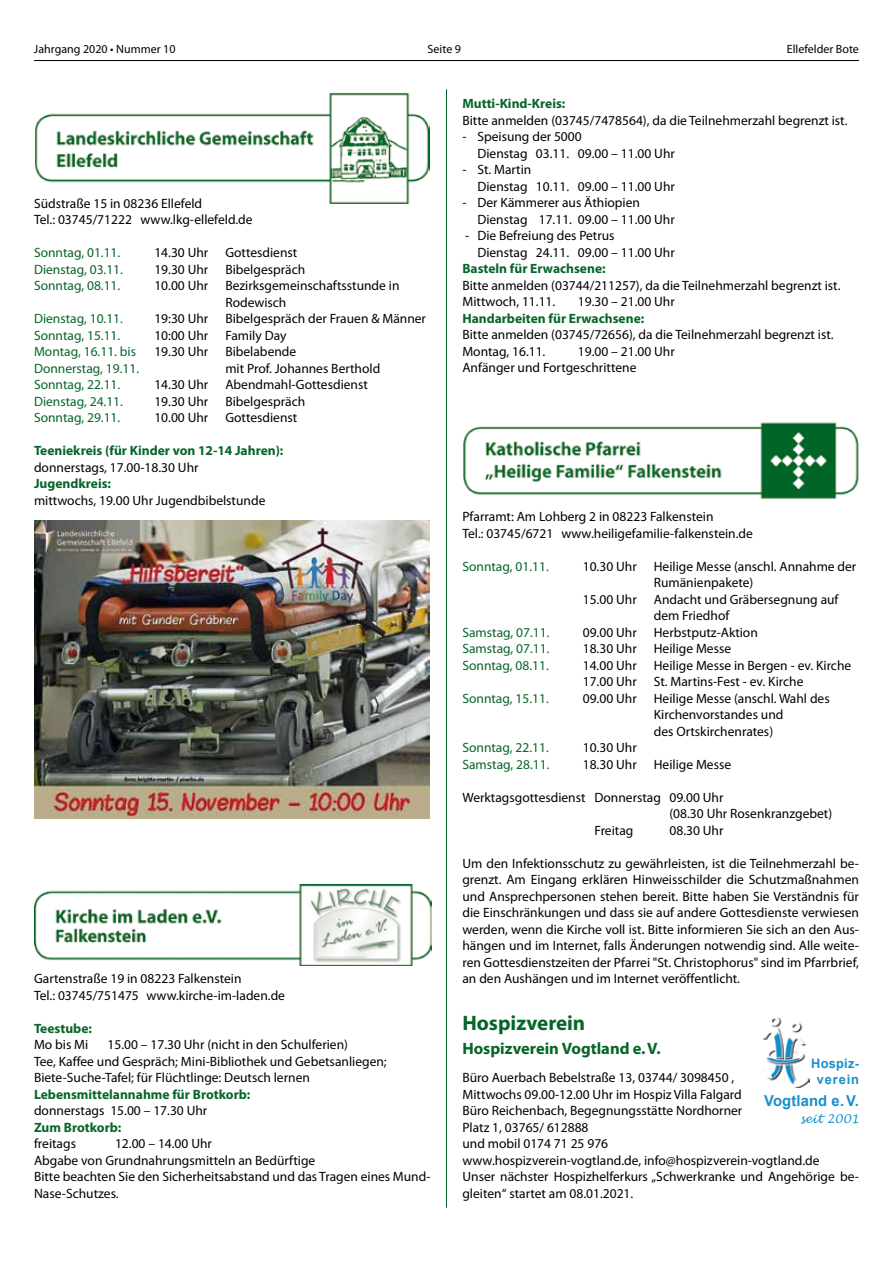
<style>
.page{position:relative;width:893px;height:1263px;background:#fff}
.page>*{position:absolute;margin:0;border:0;box-sizing:border-box;transform-origin:0 0}
.t1{font:700 21px "Myriad Pro";color:#066528}
.t2{font:700 16.5px "Myriad Pro";color:#066528}
.t3{font:700 15px "Arial";letter-spacing:.01em;color:#1690cb}
.t4{font:13.5px/16.5px "Myriad Pro";color:#000}
.t5{font:13.5px/16.5px "Myriad Pro";color:#066528}
.t6{font:700 13.5px "Myriad Pro";color:#066528}
.t7{font:700 13.05px/16px "Arial";letter-spacing:.045em;color:#1690cb;text-align:center}
.t8{font:12px "Myriad Pro";color:#000}
.t9{font:12px "Lucida Handwrit";letter-spacing:.01em;color:#1690cb}
</style>
<div class="page">
<hr style="left:34px;top:60px;width:825px;height:1px;background:#000">
<hr style="left:446px;top:89px;width:1px;height:1119px;background:#066528">
<img style="left:35px;top:92px;width:394px;height:111px">
<img style="left:34px;top:521px;width:395px;height:297px">
<img style="left:34px;top:884px;width:398px;height:81px">
<img style="left:463px;top:422px;width:396px;height:77px">
<img style="left:763px;top:1017px;width:46px;height:71px">
<p class="t8" style="left:34px;top:42px;width:143px">Jahrgang 2020 • Nummer 10</p>
<p class="t8" style="left:428px;top:42px;width:35px">Seite 9</p>
<p class="t8" style="left:787px;top:42px;width:74px">Ellefelder Bote</p>
<p class="t4" style="left:34px;top:195px;width:220px">Südstraße 15 in 08236 Ellefeld<br>Tel.: 03745/71222 www.lkg-ellefeld.de</p>
<p class="t5" style="left:34px;top:244px;width:88px">Sonntag, 01.11.</p>
<p class="t4" style="left:154px;top:244px;width:55px">14.30 Uhr</p>
<p class="t4" style="left:225px;top:244px;width:74px">Gottesdienst</p>
<p class="t5" style="left:34px;top:261px;width:91px">Dienstag, 03.11.</p>
<p class="t4" style="left:154px;top:261px;width:55px">19.30 Uhr</p>
<p class="t4" style="left:225px;top:261px;width:81px">Bibelgespräch</p>
<p class="t5" style="left:34px;top:277px;width:88px">Sonntag, 08.11.</p>
<p class="t4" style="left:154px;top:277px;width:55px">10.00 Uhr</p>
<p class="t4" style="left:225px;top:277px;width:176px">Bezirksgemeinschaftsstunde in<br>Rodewisch</p>
<p class="t5" style="left:34px;top:310px;width:91px">Dienstag, 10.11.</p>
<p class="t4" style="left:154px;top:310px;width:55px">19:30 Uhr</p>
<p class="t4" style="left:225px;top:310px;width:202px">Bibelgespräch der Frauen &amp; Männer</p>
<p class="t5" style="left:34px;top:327px;width:88px">Sonntag, 15.11.</p>
<p class="t4" style="left:154px;top:327px;width:55px">10:00 Uhr</p>
<p class="t4" style="left:225px;top:327px;width:63px">Family Day</p>
<p class="t5" style="left:34px;top:343px;width:107px">Montag, 16.11. bis<br>Donnerstag, 19.11.</p>
<p class="t4" style="left:154px;top:343px;width:55px">19.30 Uhr</p>
<p class="t4" style="left:225px;top:343px;width:156px">Bibelabende<br>mit Prof. Johannes Berthold</p>
<p class="t5" style="left:34px;top:376px;width:88px">Sonntag, 22.11.</p>
<p class="t4" style="left:154px;top:376px;width:55px">14.30 Uhr</p>
<p class="t4" style="left:225px;top:376px;width:144px">Abendmahl-Gottesdienst</p>
<p class="t5" style="left:34px;top:392px;width:91px">Dienstag, 24.11.</p>
<p class="t4" style="left:154px;top:392px;width:55px">19.30 Uhr</p>
<p class="t4" style="left:225px;top:392px;width:81px">Bibelgespräch</p>
<p class="t5" style="left:34px;top:409px;width:88px">Sonntag, 29.11.</p>
<p class="t4" style="left:154px;top:409px;width:55px">10.00 Uhr</p>
<p class="t4" style="left:225px;top:409px;width:74px">Gottesdienst</p>
<p class="t6" style="left:34px;top:442px;width:251px">Teeniekreis (für Kinder von 12-14 Jahren):</p>
<p class="t4" style="left:34px;top:458px;width:166px">donnerstags, 17.00-18.30 Uhr</p>
<p class="t6" style="left:34px;top:475px;width:79px">Jugendkreis:</p>
<p class="t4" style="left:34px;top:491px;width:233px">mittwochs, 19.00 Uhr Jugendbibelstunde</p>
<p class="t4" style="left:34px;top:970px;width:253px">Gartenstraße 19 in 08223 Falkenstein<br>Tel.: 03745/751475 www.kirche-im-laden.de</p>
<p class="t6" style="left:34px;top:1019px;width:59px">Teestube:</p>
<p class="t4" style="left:34px;top:1036px;width:56px">Mo bis Mi</p>
<p class="t4" style="left:34px;top:1036px;width:354px;text-indent:73px">15.00 – 17.30 Uhr (nicht in den Schulferien)<br>Tee, Kaffee und Gespräch; Mini-Bibliothek und Gebetsanliegen;<br>Biete-Suche-Tafel; für Flüchtlinge: Deutsch lernen</p>
<p class="t6" style="left:34px;top:1085px;width:218px">Lebensmittelannahme für Brotkorb:</p>
<p class="t4" style="left:34px;top:1102px;width:175px">donnerstags 15.00 – 17.30 Uhr</p>
<p class="t6" style="left:34px;top:1118px;width:89px">Zum Brotkorb:</p>
<p class="t4" style="left:34px;top:1135px;width:44px">freitags</p>
<p class="t4" style="left:34px;top:1135px;width:398px;text-indent:81px">12.00 – 14.00 Uhr<br>Abgabe von Grundnahrungsmitteln an Bedürftige<br>Bitte beachten Sie den Sicherheitsabstand und das Tragen eines Mund-Nase-Schutzes.</p>
<p class="t6" style="left:462px;top:95px;width:105px">Mutti-Kind-Kreis:</p>
<p class="t4" style="left:462px;top:112px;width:387px">Bitte anmelden (03745/7478564), da die Teilnehmerzahl begrenzt ist.</p>
<p class="t4" style="left:477px;top:128px;width:199px;text-indent:-15px">- Speisung der 5000<br>Dienstag 03.11. 09.00 – 11.00 Uhr</p>
<p class="t4" style="left:477px;top:161px;width:199px;text-indent:-15px">- St. Martin<br>Dienstag 10.11. 09.00 – 11.00 Uhr</p>
<p class="t4" style="left:477px;top:194px;width:199px;text-indent:-15px">- Der Kämmerer aus Äthiopien<br>Dienstag 17.11. 09.00 – 11.00 Uhr</p>
<p class="t4" style="left:477px;top:227px;width:199px;text-indent:-12px">- Die Befreiung des Petrus<br>Dienstag 24.11. 09.00 – 11.00 Uhr</p>
<p class="t6" style="left:462px;top:260px;width:145px">Basteln für Erwachsene:</p>
<p class="t4" style="left:462px;top:277px;width:380px">Bitte anmelden (03744/211257), da die Teilnehmerzahl begrenzt ist.<br>Mittwoch, 11.11.</p>
<p class="t4" style="left:578px;top:293px;width:98px">19.30 – 21.00 Uhr</p>
<p class="t6" style="left:462px;top:310px;width:183px">Handarbeiten für Erwachsene:</p>
<p class="t4" style="left:462px;top:326px;width:373px">Bitte anmelden (03745/72656), da die Teilnehmerzahl begrenzt ist.<br>Montag, 16.11.</p>
<p class="t4" style="left:462px;top:343px;width:214px;text-indent:116px">19.00 – 21.00 Uhr<br>Anfänger und Fortgeschrittene</p>
<p class="t4" style="left:462px;top:508px;width:292px">Pfarramt: Am Lohberg 2 in 08223 Falkenstein<br>Tel.: 03745/6721 www.heiligefamilie-falkenstein.de</p>
<p class="t5" style="left:462px;top:558px;width:88px">Sonntag, 01.11.</p>
<p class="t4" style="left:583px;top:558px;width:55px">10.30 Uhr</p>
<p class="t4" style="left:654px;top:558px;width:204px">Heilige Messe (anschl. Annahme der<br>Rumänienpakete)</p>
<p class="t4" style="left:583px;top:591px;width:55px">15.00 Uhr</p>
<p class="t4" style="left:654px;top:591px;width:186px">Andacht und Gräbersegnung auf dem Friedhof</p>
<p class="t5" style="left:462px;top:624px;width:89px">Samstag, 07.11.</p>
<p class="t4" style="left:583px;top:624px;width:55px">09.00 Uhr</p>
<p class="t4" style="left:654px;top:624px;width:106px">Herbstputz-Aktion</p>
<p class="t5" style="left:462px;top:640px;width:89px">Samstag, 07.11.</p>
<p class="t4" style="left:583px;top:640px;width:55px">18.30 Uhr</p>
<p class="t4" style="left:654px;top:640px;width:79px">Heilige Messe</p>
<p class="t5" style="left:462px;top:657px;width:88px">Sonntag, 08.11.</p>
<p class="t4" style="left:583px;top:657px;width:55px">14.00 Uhr</p>
<p class="t4" style="left:654px;top:657px;width:199px">Heilige Messe in Bergen - ev. Kirche</p>
<p class="t4" style="left:583px;top:673px;width:55px">17.00 Uhr</p>
<p class="t4" style="left:654px;top:673px;width:151px">St. Martins-Fest - ev. Kirche</p>
<p class="t5" style="left:462px;top:689px;width:88px">Sonntag, 15.11.</p>
<p class="t4" style="left:583px;top:689px;width:55px">09.00 Uhr</p>
<p class="t4" style="left:654px;top:689px;width:177px">Heilige Messe (anschl. Wahl des<br>Kirchenvorstandes und<br>des Ortskirchenrates)</p>
<p class="t5" style="left:462px;top:739px;width:88px">Sonntag, 22.11.</p>
<p class="t4" style="left:583px;top:739px;width:55px">10.30 Uhr</p>
<p class="t5" style="left:462px;top:755px;width:89px">Samstag, 28.11.</p>
<p class="t4" style="left:583px;top:755px;width:55px">18.30 Uhr</p>
<p class="t4" style="left:654px;top:755px;width:79px">Heilige Messe</p>
<p class="t4" style="left:462px;top:788px;width:263px">Werktagsgottesdienst Donnerstag 09.00 Uhr</p>
<p class="t4" style="left:669px;top:805px;width:164px">(08.30 Uhr Rosenkranzgebet)</p>
<p class="t4" style="left:594px;top:821px;width:40px">Freitag</p>
<p class="t4" style="left:669px;top:821px;width:55px">08.30 Uhr</p>
<p class="t4" style="left:462px;top:854px;width:398px;text-align:justify">Um den Infektionsschutz zu gewährleisten, ist die Teilnehmerzahl be&shy;grenzt. Am Eingang erklären Hinweisschilder die Schutzmaßnahmen und Ansprechpersonen stehen bereit. Bitte haben Sie Verständnis für die Einschränkungen und dass sie auf andere Gottesdienste verwiesen werden, wenn die Kirche voll ist. Bitte informieren Sie sich an den Aus&shy;hängen und im Internet, falls Änderungen notwendig sind. Alle weite&shy;ren Gottesdienstzeiten der Pfarrei "St. Christophorus" sind im Pfarrbrief, an den Aushängen und im Internet veröffentlicht.</p>
<h1 class="t1" style="left:462px;top:1009px;width:124px">Hospizverein</h1>
<p class="t2" style="left:462px;top:1037px;width:200px">Hospizverein Vogtland e.V.</p>
<p class="t4" style="left:462px;top:1069px;width:398px">Büro Auerbach Bebelstraße 13, 03744/ 3098450 ,<br>Mittwochs 09.00-12.00 Uhr im Hospiz Villa Falgard<br>Büro Reichenbach, Begegnungsstätte Nordhorner<br>Platz 1, 03765/ 612888<br>und mobil 0174 71 25 976<br>www.hospizverein-vogtland.de, info@hospizverein-vogtland.de<br>Unser nächster Hospizhelferkurs „Schwerkranke und Angehörige be&shy;gleiten“ startet am 08.01.2021.</p>
<p class="t7" style="left:811px;top:1055px;width:49px">Hospiz&shy;verein</p>
<p class="t3" style="left:764px;top:1090px;width:96px">Vogtland e.V.</p>
<p class="t9" style="left:800px;top:1111px;width:60px">seit 2001</p>
</div>
